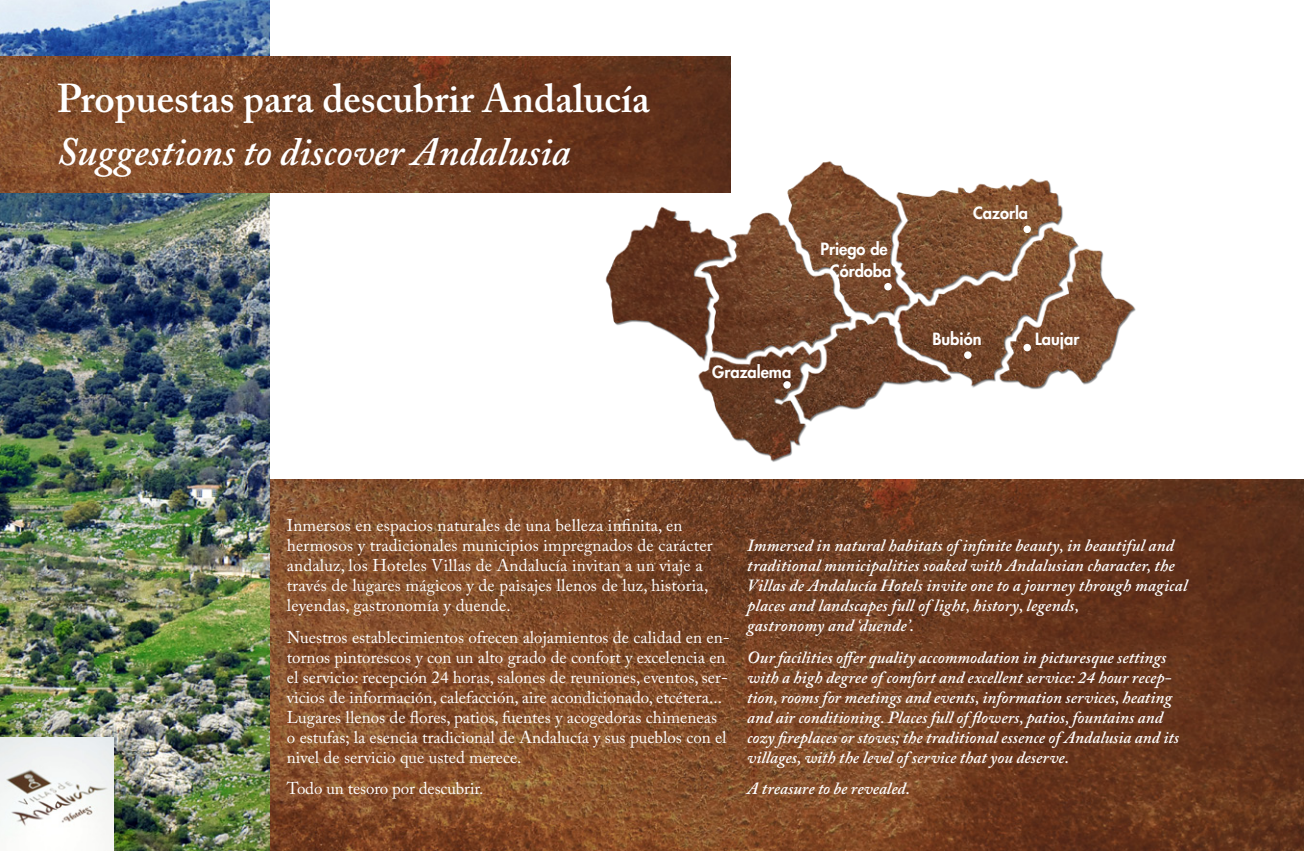
<style>
.page{position:relative;width:1304px;height:851px;background:#fff}
.page>*{position:absolute;margin:0;border:0;box-sizing:border-box;transform-origin:0 0}
.t1{font:600 40px "Adobe Caslon Pro";color:#fff}
.t2{font:italic 600 40px "Adobe Caslon Pro";color:#fff}
.t3{font:17px/20px "Adobe Caslon Pro";color:#fff}
.t4{font:italic 600 17px/20px "Adobe Caslon Pro";color:#fff}
.t5{font:800 16.4px/22px "Futura CE";color:#fff;text-align:center}
</style>
<div class="page">
<img style="left:270px;top:479px;width:1034px;height:371px">
<img style="left:0;top:0;width:270px;height:850px">
<img style="left:0;top:57px;width:730px;height:136px">
<img style="left:0;top:737px;width:113px;height:113px">
<img style="left:590px;top:144px;width:546px;height:318px">
<div style="left:964px;top:351px;width:8px;height:8px;background:#fff;border-radius:50%"></div>
<div style="left:783px;top:381px;width:8px;height:7px;background:#fff;border-radius:50%"></div>
<div style="left:1023px;top:225px;width:8px;height:8px;background:#fff;border-radius:50%"></div>
<div style="left:884px;top:283px;width:8px;height:7px;background:#fff;border-radius:50%"></div>
<div style="left:1023px;top:344px;width:8px;height:7px;background:#fff;border-radius:50%"></div>
<h1 class="t1" style="left:57px;top:74px;width:595px">Propuestas para descubrir Andalucía</h1>
<h1 class="t2" style="left:57px;top:128px;width:515px">Suggestions to discover Andalusia</h1>
<p class="t5" style="left:820px;top:237px;width:73px">Priego de<br>Córdoba</p>
<p class="t5" style="left:712px;top:360px;width:81px">Grazalema</p>
<p class="t5" style="left:973px;top:202px;width:57px">Cazorla</p>
<p class="t5" style="left:932px;top:327px;width:51px">Bubión</p>
<p class="t5" style="left:1035px;top:327px;width:46px">Laujar</p>
<p class="t3" style="left:287px;top:515px;width:427px">Inmersos en espacios naturales de una belleza infinita, en hermosos y tradicionales municipios impregnados de carácter andaluz, los Hoteles Villas de Andalucía invitan a un viaje a través de lugares mágicos y de paisajes llenos de luz, historia, leyendas, gastronomía y duende.</p>
<p class="t3" style="left:287px;top:626px;width:444px">Nuestros establecimientos ofrecen alojamientos de calidad en en&shy;tornos pintorescos y con un alto grado de confort y excelencia en el servicio: recepción 24 horas, salones de reuniones, eventos, ser&shy;vicios de información, calefacción, aire acondicionado, etcétera...<br>Lugares llenos de flores, patios, fuentes y acogedoras chimeneas o estufas; la esencia tradicional de Andalucía y sus pueblos con el nivel de servicio que usted merece.</p>
<p class="t3" style="left:287px;top:778px;width:198px">Todo un tesoro por descubrir.</p>
<p class="t4" style="left:747px;top:535px;width:442px">Immersed in natural habitats of infinite beauty, in beautiful and traditional municipalities soaked with Andalusian character, the Villas de Andalucía Hotels invite one to a journey through magical places and landscapes full of light, history, legends,<br>gastronomy and ‘duende’.</p>
<p class="t4" style="left:747px;top:646px;width:433px">Our facilities offer quality accommodation in picturesque settings with a high degree of comfort and excellent service: 24 hour recep&shy;tion, rooms for meetings and events, information services, heating and air conditioning. Places full of flowers, patios, fountains and cozy fireplaces or stoves; the traditional essence of Andalusia and its villages, with the level of service that you deserve.</p>
<p class="t4" style="left:747px;top:778px;width:164px">A treasure to be revealed.</p>
</div>
